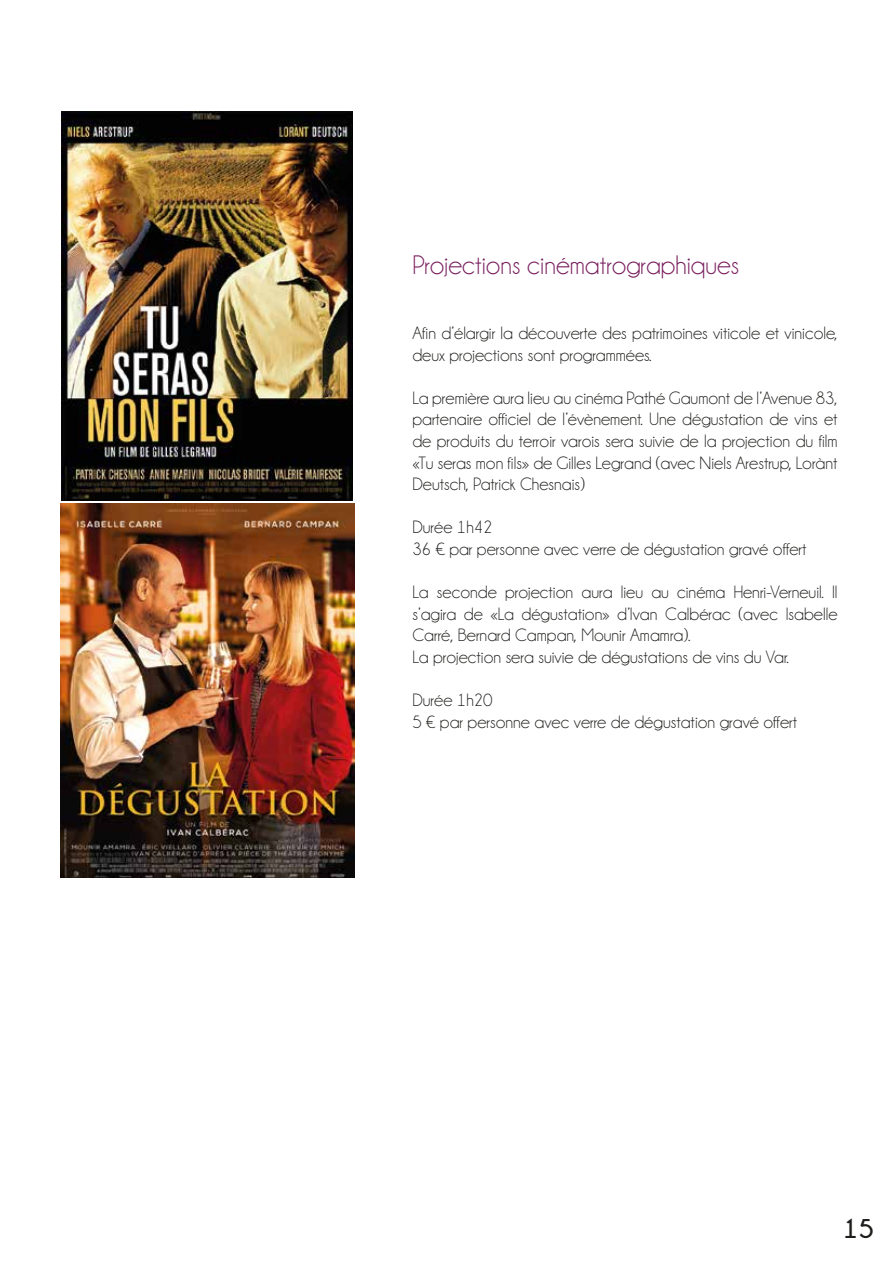
<style>
.page{position:relative;width:893px;height:1263px;background:#fff}
.page>*{position:absolute;margin:0;border:0;box-sizing:border-box;transform-origin:0 0}
.t1{font:27px "Champagne&Limousines";color:#781d5d}
.t2{font:700 27px "Champagne&Limousines";color:#1d1d1b}
.t3{font:18px/21.6px "Champagne&Limousines";color:#1d1d1b}
</style>
<div class="page">
<img style="left:60px;top:504px;width:294px;height:373px">
<img style="left:61px;top:111px;width:292px;height:389px">
<h1 class="t1" style="left:412px;top:252px;width:328px">Projections cinématrographiques</h1>
<p class="t3" style="left:412px;top:322px;width:427px">Afin d’élargir la découverte des patrimoines viticole et vinicole, deux projections sont programmées.</p>
<p class="t3" style="left:412px;top:387px;width:427px;text-align:justify">La première aura lieu au cinéma Pathé Gaumont de l’Avenue 83, partenaire officiel de l’évènement. Une dégustation de vins et de produits du terroir varois sera suivie de la projection du film «Tu seras mon fils» de Gilles Legrand (avec Niels Arestrup, Lorànt Deutsch, Patrick Chesnais)</p>
<p class="t3" style="left:412px;top:517px;width:396px">Durée 1h42<br>36 € par personne avec verre de dégustation gravé offert</p>
<p class="t3" style="left:412px;top:582px;width:427px">La seconde projection aura lieu au cinéma Henri-Verneuil. Il s’agira de «La dégustation» d’Ivan Calbérac (avec Isabelle Carré, Bernard Campan, Mounir Amamra).<br>La projection sera suivie de dégustations de vins du Var.</p>
<p class="t3" style="left:412px;top:690px;width:386px">Durée 1h20<br>5 € par personne avec verre de dégustation gravé offert</p>
<h1 class="t2" style="left:843px;top:1213px;width:32px">15</h1>
</div>
